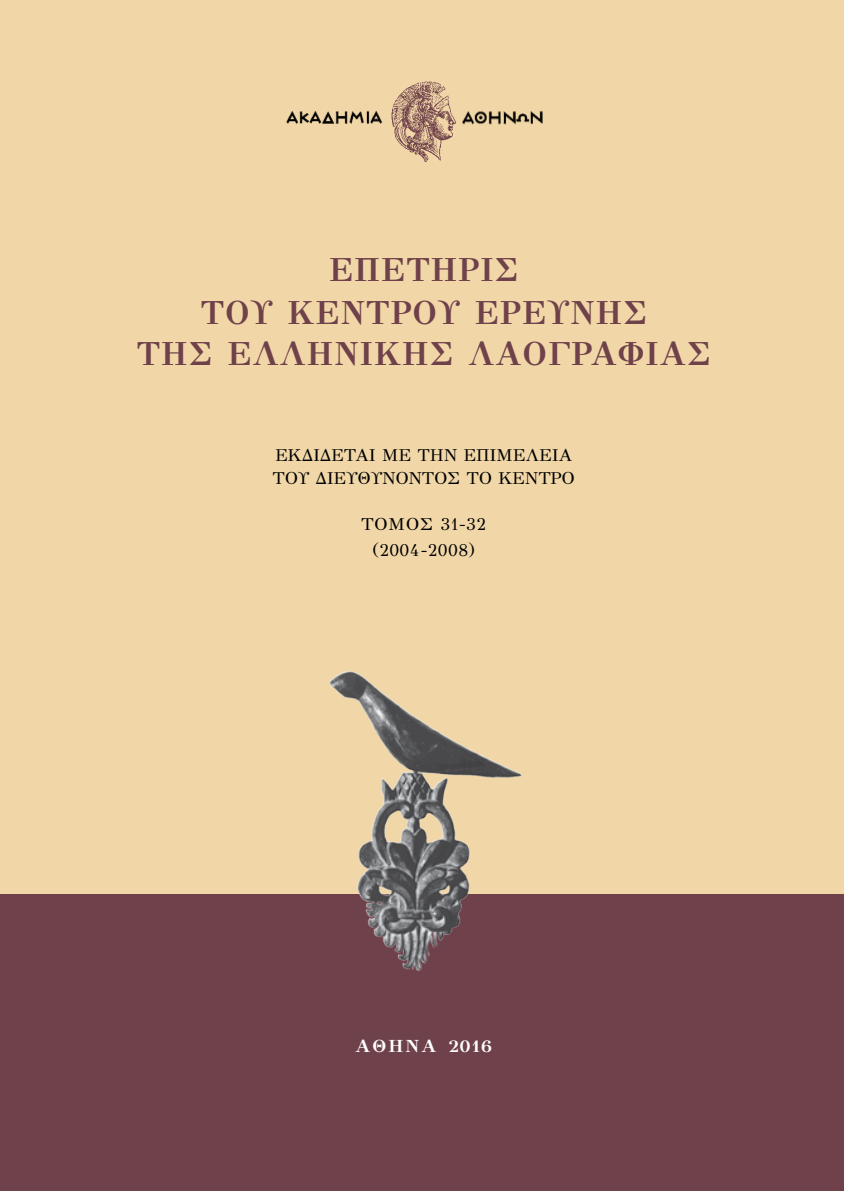
<style>
.page{position:relative;width:844px;height:1191px;background:#fff}
.page>*{position:absolute;margin:0;border:0;box-sizing:border-box;transform-origin:0 0}
.t1{font:700 33.25px/43.8px "GFS Didot";letter-spacing:.02em;color:#6f414a;text-align:center}
.t2{font:700 17.5px "GFS Didot";letter-spacing:.08em;color:#fff;scale:1.1 1}
.t3{font:17.15px/22.8px "GFS Didot";letter-spacing:-.01em;color:#000;scale:1.08 1}
.t4{font:17.15px/26.2px "GFS Didot";letter-spacing:.02em;color:#000;text-align:center;scale:1.1 1}
.s1{font-size:16.62px}
</style>
<div class="page">
<div style="left:0;top:0;width:843px;height:1191px;background:#f1d7a8"></div>
<div style="left:0;top:895px;width:843px;height:296px;background:#6f414a"></div>
<img style="left:286px;top:110px;width:257px;height:15px">
<img style="left:391px;top:81px;width:66px;height:81px">
<img style="left:325px;top:671px;width:197px;height:300px">
<p class="t1" style="left:200px;top:245px;width:448px">ΕΠΕΤΗΡΙΣ<br>ΤΟΥ ΚΕΝΤΡΟΥ ΕΡΕΥΝΗΣ</p>
<p class="t1" style="left:136px;top:329px;width:575px">ΤΗΣ ΕΛΛΗΝΙΚΗΣ ΛΑΟΓΡΑΦΙΑΣ</p>
<p class="t3" style="left:272px;top:442px;width:281px">ΕΚΔΙΔΕΤΑΙ ΜΕ ΤΗΝ ΕΠΙΜΕΛΕΙΑ<br>ΤΟΥ ΔΙΕΥΘΥΝΟΝΤΟΣ ΤΟ ΚΕΝΤΡΟ</p>
<p class="t4" style="left:361px;top:510px;width:115px">ΤΟΜΟΣ 31-32 (2004-2008)</p>
<p class="t2" style="left:355px;top:1031px;width:126px">ΑΘΗΝΑ <span class="s1">2016</span></p>
</div>
